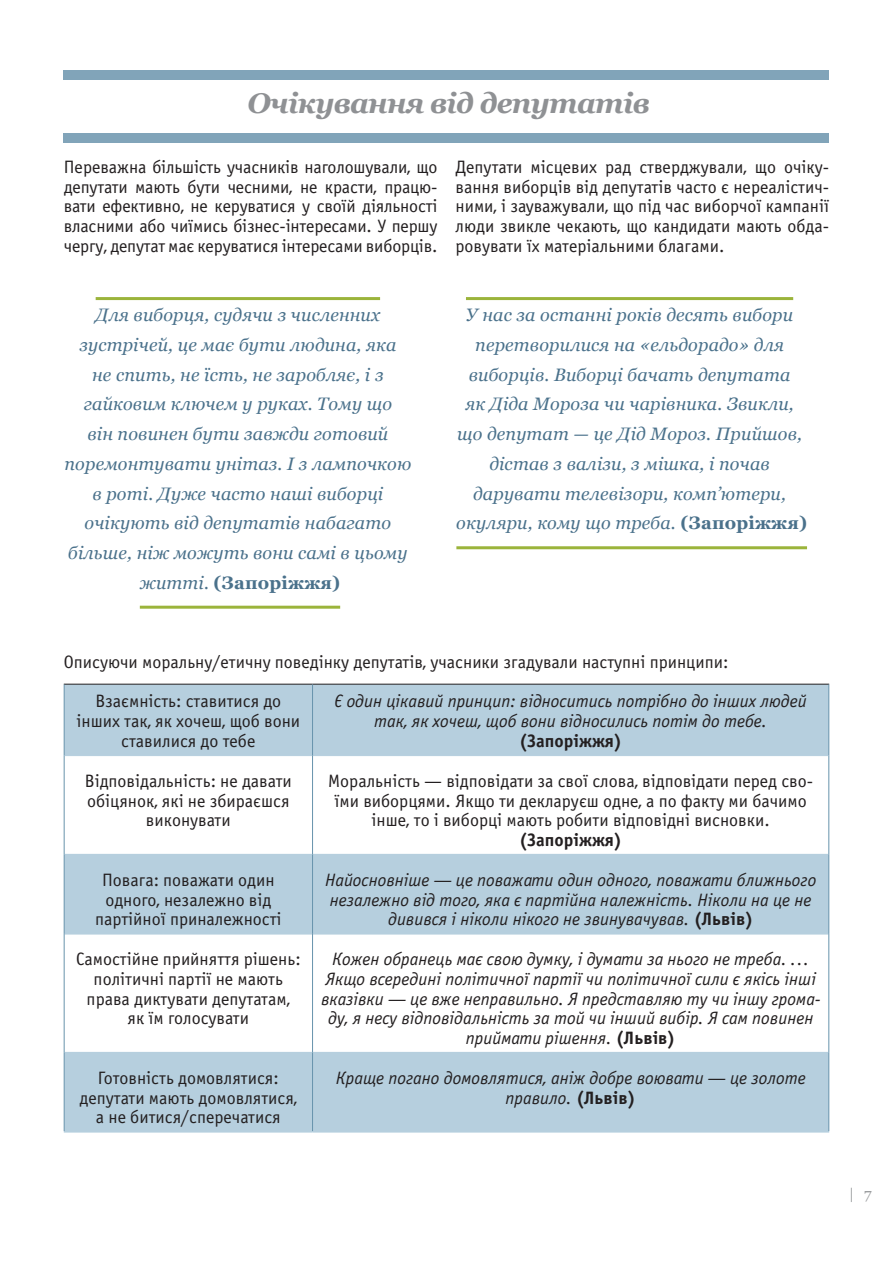
<style>
.page{position:relative;width:893px;height:1263px;background:#fff}
.page>*{position:absolute;margin:0;border:0;box-sizing:border-box;transform-origin:0 0}
.t1{font:italic 700 28.5px "Georgia";letter-spacing:-.025em;color:#8f9194}
.t2{font:18px/19.8px "Officina Sans C";color:#231f20;text-align:center}
.t3{font:italic 18px/19.8px "Officina Sans C";color:#231f20;text-align:center}
.t4{font:italic 18px/29.7px "Georgia";letter-spacing:.01em;color:#4a718b;text-align:center}
.t5{font:700 18px "Officina Sans C";color:#231f20}
.t6{font:15px "Georgia";color:#9a9c9e}
.s1{font-weight:700;font-style:normal}
</style>
<div class="page">
<div style="left:64px;top:71px;width:765px;height:9px;background:#81a4b9"></div>
<div style="left:64px;top:134px;width:765px;height:9px;background:#81a4b9"></div>
<hr style="left:96px;top:297px;width:284px;height:3px;background:#9bb43b">
<hr style="left:140px;top:606px;width:200px;height:3px;background:#9bb43b">
<hr style="left:466px;top:297px;width:327px;height:3px;background:#9bb43b">
<hr style="left:456px;top:546px;width:351px;height:3px;background:#9bb43b">
<svg style="left:65px;top:685px;width:763px;height:446px;fill:#b6cfde"></svg>
<hr style="left:64px;top:684px;width:249px;height:1px;background:#231f20">
<hr style="left:313px;top:684px;width:516px;height:1px;background:#231f20">
<hr style="left:64px;top:684px;width:1px;height:72px;background:#6793ac">
<hr style="left:828px;top:684px;width:1px;height:72px;background:#6793ac">
<hr style="left:65px;top:755px;width:247px;height:1px;background:#b6cfde">
<hr style="left:313px;top:755px;width:515px;height:1px;background:#b6cfde">
<hr style="left:65px;top:854px;width:247px;height:1px;background:#b6cfde">
<hr style="left:313px;top:854px;width:515px;height:1px;background:#b6cfde">
<hr style="left:65px;top:933px;width:247px;height:1px;background:#b6cfde">
<hr style="left:313px;top:933px;width:515px;height:1px;background:#b6cfde">
<hr style="left:65px;top:1052px;width:247px;height:1px;background:#b6cfde">
<hr style="left:313px;top:1052px;width:515px;height:1px;background:#b6cfde">
<hr style="left:64px;top:1131px;width:249px;height:1px;background:#b6cfde">
<hr style="left:313px;top:1131px;width:516px;height:1px;background:#b6cfde">
<hr style="left:312px;top:684px;width:1px;height:72px;background:#6793ac">
<hr style="left:64px;top:756px;width:1px;height:99px;background:#6793ac">
<hr style="left:312px;top:756px;width:1px;height:99px;background:#6793ac">
<hr style="left:828px;top:756px;width:1px;height:99px;background:#6793ac">
<hr style="left:64px;top:855px;width:1px;height:79px;background:#6793ac">
<hr style="left:312px;top:855px;width:1px;height:79px;background:#6793ac">
<hr style="left:828px;top:855px;width:1px;height:79px;background:#6793ac">
<hr style="left:64px;top:934px;width:1px;height:119px;background:#6793ac">
<hr style="left:312px;top:934px;width:1px;height:119px;background:#6793ac">
<hr style="left:828px;top:934px;width:1px;height:119px;background:#6793ac">
<hr style="left:64px;top:1053px;width:1px;height:78px;background:#6793ac">
<hr style="left:312px;top:1053px;width:1px;height:78px;background:#6793ac">
<hr style="left:828px;top:1053px;width:1px;height:78px;background:#6793ac">
<h1 class="t1" style="left:247px;top:85px;width:404px">Очікування від депутатів</h1>
<p class="t2" style="left:64px;top:157px;width:375px;text-align:justify">Переважна більшість учасників наголошували, що депутати мають бути чесними, не красти, працю&shy;вати ефективно, не керуватися у своїй діяльності власними або чиїмись бізнес-інтересами. У першу чергу, депутат має керуватися інтересами виборців.</p>
<p class="t2" style="left:455px;top:157px;width:375px;text-align:justify">Депутати місцевих рад стверджували, що очіку&shy;вання виборців від депутатів часто є нереалістич&shy;ними, і зауважували, що під час виборчої кампанії люди звикле чекають, що кандидати мають обда&shy;ровувати їх матеріальними благами.</p>
<p class="t4" style="left:64px;top:300px;width:348px">Для виборця, судячи з численних зустрічей, це має бути людина, яка<br>не спить, не їсть, не заробляє, і з гайковим ключем у руках. Тому що<br>він повинен бути завжди готовий поремонтувати унітаз. І з лампочкою в роті. Дуже часто наші виборці очікують від депутатів набагато більше, ніж можуть вони самі в цьому житті. <span class="s1">(Запоріжжя)</span></p>
<p class="t4" style="left:456px;top:300px;width:352px">У нас за останні років десять вибори перетворилися на «ельдорадо» для виборців. Виборці бачать депутата<br>як Діда Мороза чи чарівника. Звикли, що депутат — це Дід Мороз. Прийшов, дістав з валізи, з мішка, і почав дарувати телевізори, комп’ютери, окуляри, кому що треба. <span class="s1">(Запоріжжя)</span></p>
<p class="t2" style="left:64px;top:652px;width:666px">Описуючи моральну/етичну поведінку депутатів, учасники згадували наступні принципи:</p>
<p class="t2" style="left:76px;top:692px;width:225px">Взаємність: ставитися до інших так, як хочеш, щоб вони ставилися до тебе</p>
<p class="t3" style="left:335px;top:692px;width:474px">Є один цікавий принцип: відноситись потрібно до інших людей так, як хочеш, щоб вони відносились потім до тебе.</p>
<p class="t5" style="left:519px;top:731px;width:104px">(Запоріжжя)</p>
<p class="t2" style="left:85px;top:771px;width:209px">Відповідальність: не давати обіцянок, які не збираєшся виконувати</p>
<p class="t2" style="left:328px;top:771px;width:486px">Моральність — відповідати за свої слова, відповідати перед сво&shy;їми виборцями. Якщо ти декларуєш одне, а по факту ми бачимо інше, то і виборці мають робити відповідні висновки.</p>
<p class="t5" style="left:519px;top:830px;width:104px">(Запоріжжя)</p>
<p class="t2" style="left:95px;top:870px;width:188px">Повага: поважати один одного, незалежно від партійної приналежності</p>
<p class="t3" style="left:325px;top:870px;width:493px">Найосновніше — це поважати один одного, поважати ближнього незалежно від того, яка є партійна належність. Ніколи на це не дивився і ніколи нікого не звинувачував. <span class="s1">(Львів)</span></p>
<p class="t2" style="left:76px;top:949px;width:226px">Самостійне прийняття рішень: політичні партії не мають права диктувати депутатам, як їм голосувати</p>
<p class="t3" style="left:321px;top:949px;width:501px">Кожен обранець має свою думку, і думати за нього не треба. ...<br>Якщо всередині політичної партії чи політичної сили є якісь інші вказівки — це вже неправильно. Я представляю ту чи іншу грома&shy;ду, я несу відповідальність за той чи інший вибір. Я сам повинен приймати рішення. <span class="s1">(Львів)</span></p>
<p class="t2" style="left:79px;top:1068px;width:219px">Готовність домовлятися: депутати мають домовлятися, а не битися/сперечатися</p>
<p class="t3" style="left:336px;top:1068px;width:471px">Краще погано домовлятися, аніж добре воювати — це золоте правило. <span class="s1">(Львів)</span></p>
<p class="t6" style="left:849px;top:1185px;width:24px">| 7</p>
</div>
